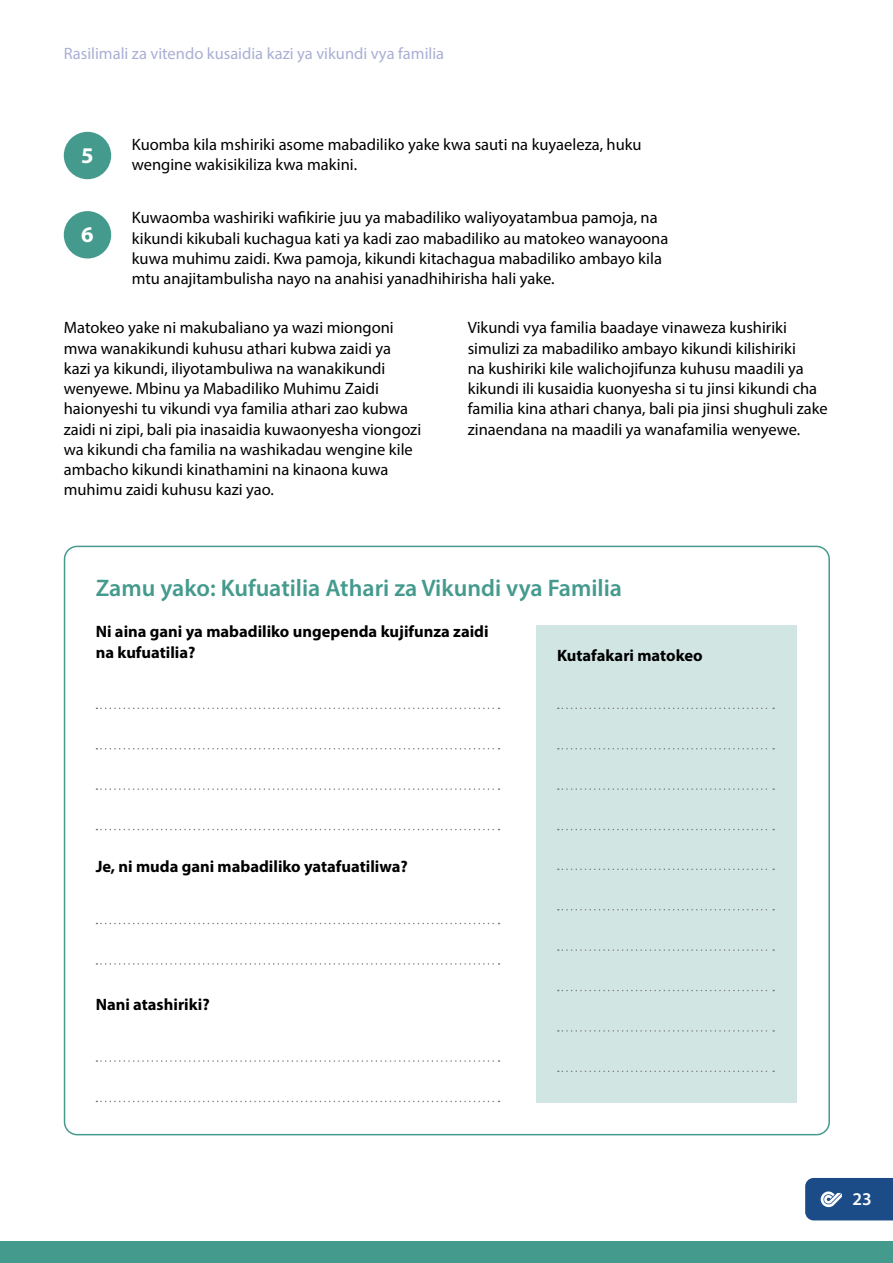
<style>
.page{position:relative;width:893px;height:1263px;background:#fff}
.page>*{position:absolute;margin:0;border:0;box-sizing:border-box;transform-origin:0 0}
.t1{font:600 24px "Myriad Pro";color:#459a8e}
.t2{font:700 22.5px "Myriad Pro";color:#fff}
.t3{font:600 18px "Myriad Pro";color:#fff}
.t4{font:16.5px/20.2px "Myriad Pro";color:#000}
.t5{font:700 16.5px/20.2px "Myriad Pro";color:#000}
.t6{font:16.5px "Myriad Pro";color:#aaafd4}
</style>
<div class="page">
<div style="left:0;top:1242px;width:893px;height:21px;background:#459a8e"></div>
<div style="left:64px;top:132px;width:47px;height:47px;background:#459a8e;border-radius:50%"></div>
<div style="left:64px;top:211px;width:47px;height:47px;background:#459a8e;border-radius:50%"></div>
<svg style="left:96px;top:963px;width:404px;height:2px"></svg>
<svg style="left:96px;top:923px;width:404px;height:1px"></svg>
<svg style="left:96px;top:1101px;width:404px;height:1px"></svg>
<svg style="left:96px;top:1060px;width:404px;height:2px"></svg>
<svg style="left:96px;top:748px;width:404px;height:1px"></svg>
<svg style="left:96px;top:788px;width:404px;height:2px"></svg>
<svg style="left:96px;top:829px;width:404px;height:1px"></svg>
<svg style="left:96px;top:708px;width:404px;height:1px"></svg>
<div style="left:536px;top:625px;width:261px;height:477px;background:#d1e6e3"></div>
<svg style="left:558px;top:748px;width:216px;height:1px"></svg>
<svg style="left:558px;top:909px;width:216px;height:1px"></svg>
<svg style="left:558px;top:1070px;width:216px;height:2px"></svg>
<svg style="left:558px;top:829px;width:216px;height:1px"></svg>
<svg style="left:558px;top:990px;width:216px;height:1px"></svg>
<svg style="left:558px;top:708px;width:216px;height:1px"></svg>
<svg style="left:558px;top:868px;width:216px;height:2px"></svg>
<svg style="left:558px;top:1030px;width:216px;height:2px"></svg>
<svg style="left:558px;top:788px;width:216px;height:2px"></svg>
<svg style="left:558px;top:949px;width:216px;height:2px"></svg>
<svg style="left:805px;top:1178px;width:88px;height:42px;background:#28568f"></svg>
<p class="t6" style="left:64px;top:43px;width:382px">Rasilimali za vitendo kusaidia kazi ya vikundi vya familia</p>
<p class="t4" style="left:132px;top:134px;width:511px">Kuomba kila mshiriki asome mabadiliko yake kwa sauti na kuyaeleza, huku wengine wakisikiliza kwa makini.</p>
<p class="t4" style="left:132px;top:208px;width:538px">Kuwaomba washiriki wafikirie juu ya mabadiliko waliyoyatambua pamoja, na kikundi kikubali kuchagua kati ya kadi zao mabadiliko au matokeo wanayoona kuwa muhimu zaidi. Kwa pamoja, kikundi kitachagua mabadiliko ambayo kila mtu anajitambulisha nayo na anahisi yanadhihirisha hali yake.</p>
<p class="t4" style="left:64px;top:317px;width:359px">Matokeo yake ni makubaliano ya wazi miongoni mwa wanakikundi kuhusu athari kubwa zaidi ya kazi ya kikundi, iliyotambuliwa na wanakikundi wenyewe. Mbinu ya Mabadiliko Muhimu Zaidi haionyeshi tu vikundi vya familia athari zao kubwa zaidi ni zipi, bali pia inasaidia kuwaonyesha viongozi wa kikundi cha familia na washikadau wengine kile ambacho kikundi kinathamini na kinaona kuwa muhimu zaidi kuhusu kazi yao.</p>
<p class="t4" style="left:468px;top:317px;width:362px">Vikundi vya familia baadaye vinaweza kushiriki simulizi za mabadiliko ambayo kikundi kilishiriki<br>na kushiriki kile walichojifunza kuhusu maadili ya kikundi ili kusaidia kuonyesha si tu jinsi kikundi cha familia kina athari chanya, bali pia jinsi shughuli zake zinaendana na maadili ya wanafamilia wenyewe.</p>
<h2 class="t2" style="left:81px;top:141px;width:14px">5</h2>
<h2 class="t2" style="left:81px;top:220px;width:14px">6</h2>
<h1 class="t1" style="left:96px;top:573px;width:528px">Zamu yako: Kufuatilia Athari za Vikundi vya Familia</h1>
<p class="t5" style="left:96px;top:621px;width:394px">Ni aina gani ya mabadiliko ungependa kujifunza zaidi na kufuatilia?</p>
<p class="t5" style="left:557px;top:644px;width:147px">Kutafakari matokeo</p>
<p class="t5" style="left:96px;top:856px;width:314px">Je, ni muda gani mabadiliko yatafuatiliwa?</p>
<p class="t5" style="left:96px;top:994px;width:116px">Nani atashiriki?</p>
<p class="t3" style="left:852px;top:1187px;width:21px">23</p>
</div>
